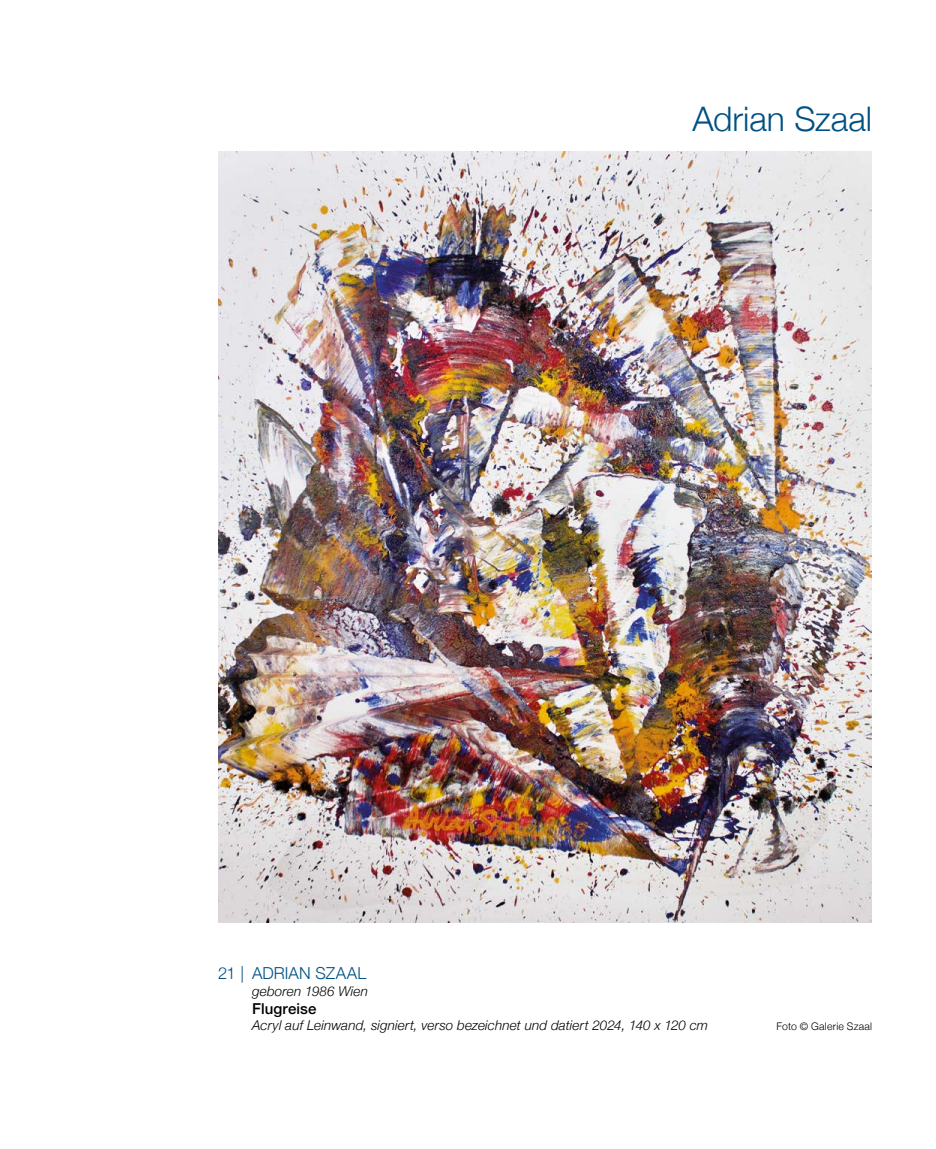
<style>
.page{position:relative;width:936px;height:1149px;background:#fff}
.page>*{position:absolute;margin:0;border:0;box-sizing:border-box;transform-origin:0 0}
.t1{font:300 33.75px "Helvetica Neue";color:#005084}
.t2{font:300 16.5px "Helvetica Neue";letter-spacing:.005em;color:#005084}
.t3{font:500 15px "Helvetica Neue";letter-spacing:.01em;color:#000}
.t4{font:italic 300 13.5px "Helvetica Neue";letter-spacing:.01em;color:#000}
.t5{font:300 10.5px "Helvetica Neue";letter-spacing:.02em;color:#000}
</style>
<div class="page">
<img style="left:218px;top:152px;width:653px;height:770px">
<h1 class="t1" style="left:692px;top:91px;width:181px">Adrian Szaal</h1>
<p class="t2" style="left:218px;top:959px;width:150px">21 | ADRIAN SZAAL</p>
<p class="t4" style="left:252px;top:979px;width:117px">geboren 1986 Wien</p>
<p class="t3" style="left:252px;top:995px;width:66px">Flugreise</p>
<p class="t4" style="left:252px;top:1013px;width:457px">Acryl auf Leinwand, signiert, verso bezeichnet und datiert 2024, 140 x 120 cm</p>
<p class="t5" style="left:776px;top:1017px;width:97px">Foto © Galerie Szaal</p>
</div>
